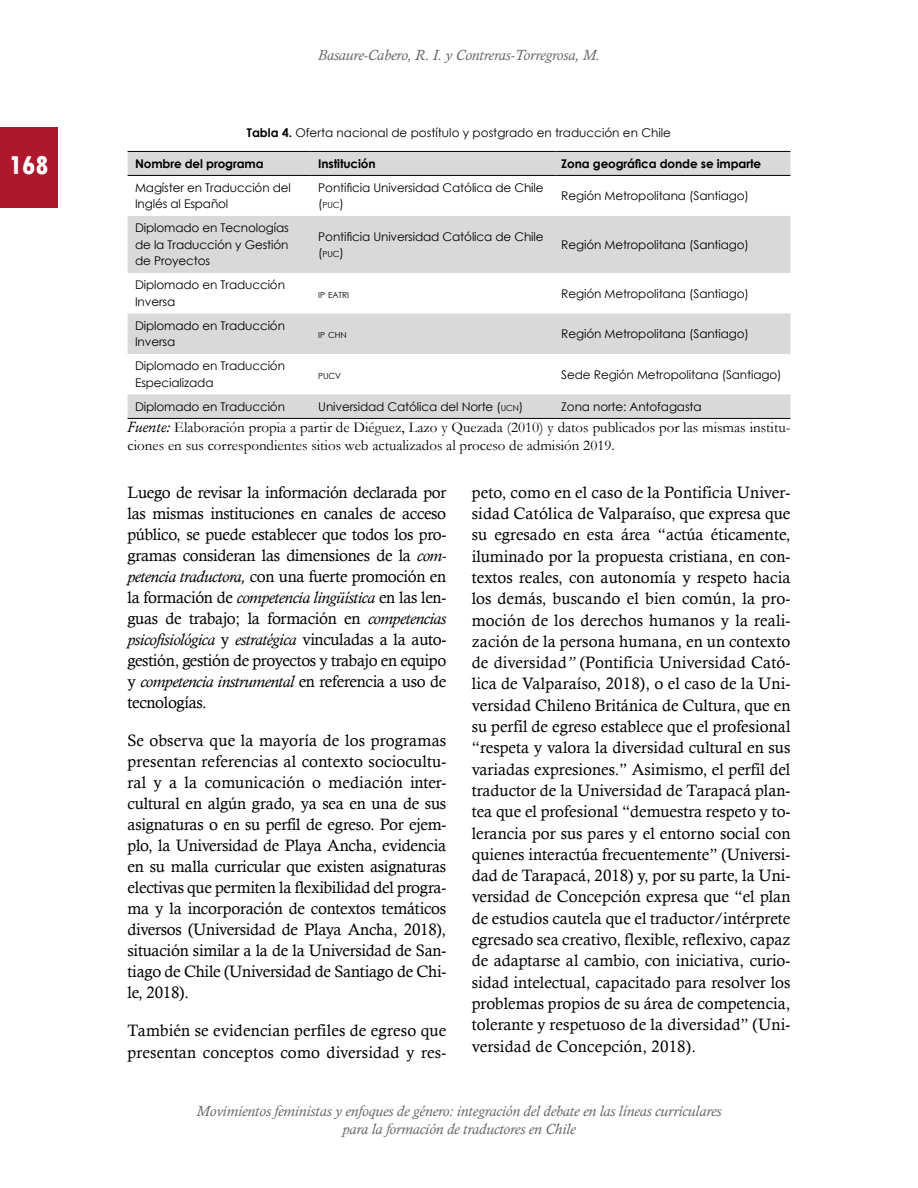
<style>
.page{position:relative;width:918px;height:1188px;background:#fff}
.page>*{position:absolute;margin:0;border:0;box-sizing:border-box;transform-origin:0 0}
.t1{font:800 condensed 27px "Tw Cen";color:#fff}
.t2{font:16.5px/21.3px "Calisto";letter-spacing:.01em;color:#000;text-align:justify}
.t3{font:15px/18.8px "Garamond";color:#000}
.t4{font:italic 15px/18px "Calisto";color:#666;text-align:center}
.t5{font:12px/16.5px "Century Gothic";letter-spacing:-.01em;color:#000}
.t6{font:700 12px "Century Gothic";letter-spacing:-.01em;color:#000}
.t7{font:8.4px "Century Gothic";letter-spacing:-.015em;color:#000}
.s1{font-weight:700}
.s2{font-size:12px}
.s3{font-size:8.4px}
.s4{font-family:"Garamond Kursiv"}
.s5{font-style:italic}
</style>
<div class="page">
<div style="left:0;top:128px;width:58px;height:80px;background:#af182c"></div>
<div style="left:128px;top:152px;width:662px;height:23px;background:#d9d9d9"></div>
<svg style="left:128px;top:216px;width:662px;height:202px;fill:#d9d9d9"></svg>
<hr style="left:128px;top:151px;width:183px;height:1px;background:#000">
<hr style="left:311px;top:151px;width:244px;height:1px;background:#000">
<hr style="left:555px;top:151px;width:235px;height:1px;background:#000">
<hr style="left:128px;top:175px;width:183px;height:1px;background:#000">
<hr style="left:311px;top:175px;width:244px;height:1px;background:#000">
<hr style="left:555px;top:175px;width:235px;height:1px;background:#000">
<hr style="left:128px;top:418px;width:183px;height:1px;background:#000">
<hr style="left:311px;top:418px;width:244px;height:1px;background:#000">
<hr style="left:555px;top:418px;width:235px;height:1px;background:#000">
<h1 class="t1" style="left:9px;top:150px;width:41px">168</h1>
<p class="t4" style="left:318px;top:46px;width:284px">Basaure-Cabero, R. I. y Contreras-Torregrosa, M.</p>
<p class="t5" style="left:247px;top:124px;width:426px"><span class="s1">Tabla 4.</span> Oferta nacional de postítulo y postgrado en traducción en Chile</p>
<p class="t6" style="left:135px;top:154px;width:130px">Nombre del programa</p>
<p class="t6" style="left:318px;top:154px;width:59px">Institución</p>
<p class="t6" style="left:561px;top:154px;width:201px">Zona geográfica donde se imparte</p>
<p class="t5" style="left:135px;top:179px;width:157px">Magíster en Traducción del<br>Inglés al Español</p>
<p class="t5" style="left:318px;top:179px;width:227px">Pontificia Universidad Católica de Chile</p>
<p class="t5" style="left:561px;top:187px;width:189px">Región Metropolitana (Santiago)</p>
<p class="t7" style="left:318px;top:200px;width:27px"><span class="s2">(</span>PUC<span class="s2">)</span></p>
<p class="t5" style="left:135px;top:220px;width:155px;text-align:justify">Diplomado en Tecnologías de la Traducción y Gestión de Proyectos</p>
<p class="t5" style="left:318px;top:228px;width:227px">Pontificia Universidad Católica de Chile</p>
<p class="t7" style="left:318px;top:248px;width:27px"><span class="s2">(</span>PUC<span class="s2">)</span></p>
<p class="t5" style="left:561px;top:236px;width:189px">Región Metropolitana (Santiago)</p>
<p class="t5" style="left:135px;top:277px;width:151px">Diplomado en Traducción<br>Inversa</p>
<p class="t7" style="left:318px;top:289px;width:32px">IP EATRI</p>
<p class="t5" style="left:561px;top:285px;width:189px">Región Metropolitana (Santiago)</p>
<p class="t5" style="left:135px;top:317px;width:151px">Diplomado en Traducción<br>Inversa</p>
<p class="t7" style="left:318px;top:329px;width:30px">IP CHN</p>
<p class="t5" style="left:561px;top:325px;width:189px">Región Metropolitana (Santiago)</p>
<p class="t5" style="left:135px;top:358px;width:151px">Diplomado en Traducción<br>Especializada</p>
<p class="t7" style="left:318px;top:370px;width:24px">PUCV</p>
<p class="t5" style="left:561px;top:366px;width:222px">Sede Región Metropolitana (Santiago)</p>
<p class="t5" style="left:135px;top:398px;width:151px">Diplomado en Traducción</p>
<p class="t5" style="left:318px;top:398px;width:207px">Universidad Católica del Norte (<span class="s3">UCN</span>)</p>
<p class="t5" style="left:561px;top:398px;width:142px">Zona norte: Antofagasta</p>
<p class="t3" style="left:128px;top:417px;width:664px"><span class="s4">Fuente:</span> Elaboración propia a partir de Diéguez, Lazo y Quezada (2010) y datos publicados por las mismas institu&shy;ciones en sus correspondientes sitios web actualizados al proceso de admisión 2019.</p>
<p class="t2" style="left:128px;top:481px;width:320px">Luego de revisar la información declarada por las mismas instituciones en canales de acceso público, se puede establecer que todos los pro&shy;gramas consideran las dimensiones de la <span class="s5">com&shy;petencia traductora,</span> con una fuerte promoción en la formación de <span class="s5">competencia lingüística</span> en las len&shy;guas de trabajo; la formación en <span class="s5">competencias psicofisiológica</span> y <span class="s5">estratégica</span> vinculadas a la auto&shy;gestión, gestión de proyectos y trabajo en equipo y <span class="s5">competencia instrumental</span> en referencia a uso de tecnologías.</p>
<p class="t2" style="left:128px;top:730px;width:320px">Se observa que la mayoría de los programas presentan referencias al contexto sociocultu&shy;ral y a la comunicación o mediación inter&shy;cultural en algún grado, ya sea en una de sus asignaturas o en su perfil de egreso. Por ejem&shy;plo, la Universidad de Playa Ancha, evidencia en su malla curricular que existen asignaturas electivas que permiten la flexibilidad del progra&shy;ma y la incorporación de contextos temáticos diversos (Universidad de Playa Ancha, 2018), situación similar a la de la Universidad de San&shy;tiago de Chile (Universidad de Santiago de Chi&shy;le, 2018).</p>
<p class="t2" style="left:128px;top:1020px;width:320px">También se evidencian perfiles de egreso que presentan conceptos como diversidad y res-</p>
<p class="t2" style="left:472px;top:481px;width:320px">peto, como en el caso de la Pontificia Univer&shy;sidad Católica de Valparaíso, que expresa que su egresado en esta área “actúa éticamente, iluminado por la propuesta cristiana, en con&shy;textos reales, con autonomía y respeto hacia los demás, buscando el bien común, la pro&shy;moción de los derechos humanos y la reali&shy;zación de la persona humana, en un contexto de diversidad<span class="s5">”</span> (Pontificia Universidad Cató&shy;lica de Valparaíso, 2018), o el caso de la Uni&shy;versidad Chileno Británica de Cultura, que en su perfil de egreso establece que el profesional “respeta y valora la diversidad cultural en sus variadas expresiones.” Asimismo, el perfil del traductor de la Universidad de Tarapacá plan&shy;tea que el profesional “demuestra respeto y to&shy;lerancia por sus pares y el entorno social con quienes interactúa frecuentemente” (Universi&shy;dad de Tarapacá, 2018) y, por su parte, la Uni&shy;versidad de Concepción expresa que “el plan de estudios cautela que el traductor/intérprete egresado sea creativo, flexible, reflexivo, capaz de adaptarse al cambio, con iniciativa, curio&shy;sidad intelectual, capacitado para resolver los problemas propios de su área de competencia, tolerante y respetuoso de la diversidad” (Uni&shy;versidad de Concepción, 2018).</p>
<p class="t4" style="left:197px;top:1102px;width:526px">Movimientos feministas y enfoques de género: integración del debate en las líneas curriculares para la formación de traductores en Chile</p>
</div>
